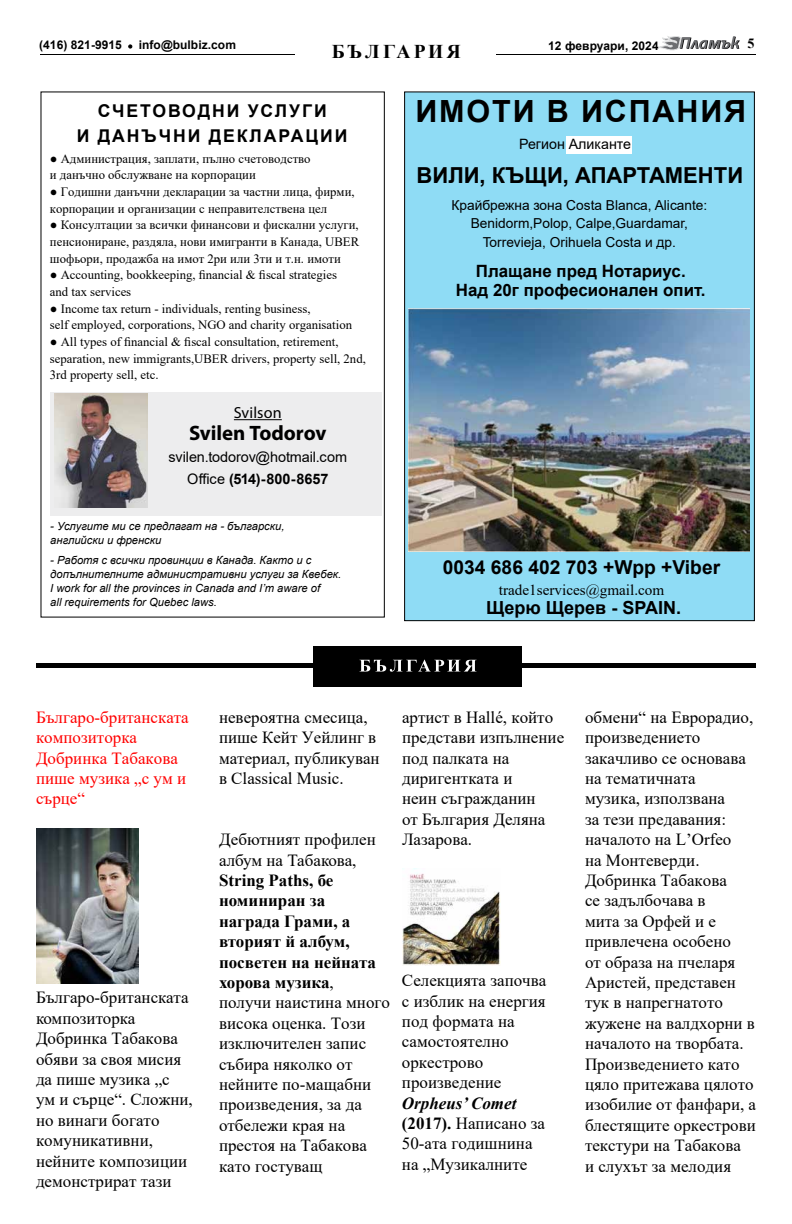
<style>
.page{position:relative;width:792px;height:1224px;background:#fff}
.page>*{position:absolute;margin:0;border:0;box-sizing:border-box;transform-origin:0 0}
.t1{font:700 30.6px "Arial";letter-spacing:.06em;color:#000}
.t2{font:700 22px "Arial";color:#000}
.t3{font:700 20.9px "Myriad Pro";letter-spacing:-.005em;color:#000}
.t4{font:700 19.5px "Times New Roman";letter-spacing:.16em;color:#000}
.t5{font:700 19.2px "Arial";color:#000}
.t6{font:700 18px "Arial";color:#000}
.t7{font:700 17.6px/24.5px "Arial";letter-spacing:.11em;color:#000}
.t8{font:17px/20.4px "Times New Roman";color:#000}
.t9{font:17px/20.4px "Times New Roman";color:#f00}
.t10{font:700 16.9px/18.8px "Arial";color:#000;text-align:center}
.t11{font:16.1px "Myriad Pro";letter-spacing:.01em;color:#000}
.t12{font:15.2px "Times New Roman";color:#000}
.t13{font:14.5px/22.1px "Arial";letter-spacing:-.005em;color:#000;text-align:center}
.t14{font:14.2px "Arial";color:#000}
.t15{font:700 14px "Times New Roman";color:#000}
.t16{font:13.7px/18.8px "Arial";color:#000;text-align:center}
.t17{font:12.7px/16.7px "Times New Roman";color:#000}
.t18{font:700 12px "Arial";letter-spacing:.005em;color:#000}
.t19{font:italic 11.2px/14px "Arial";color:#000}
.s1{font-weight:700}
.s2{font-weight:700;font-style:italic}
</style>
<div class="page">
<svg style="left:658px;top:36px;width:82px;height:15px"></svg>
<hr style="left:40px;top:54px;width:716px;height:1px;background:#000">
<div style="left:296px;top:43px;width:200px;height:24px;background:#fff"></div>
<svg style="left:128px;top:44px;width:4px;height:5px"></svg>
<div style="left:36px;top:663px;width:720px;height:5px;background:#000"></div>
<div style="left:313px;top:646px;width:208px;height:41px;background:#000"></div>
<svg style="left:359px;top:660px;width:118px;height:12px"></svg>
<div style="left:405px;top:92px;width:349px;height:529px;background:#8fdcf5"></div>
<div style="left:566px;top:137px;width:66px;height:17px;background:#fff"></div>
<img style="left:409px;top:309px;width:341px;height:243px">
<div style="left:50px;top:392px;width:332px;height:124px;background:#ededee"></div>
<img style="left:55px;top:393px;width:92px;height:114px">
<hr style="left:234px;top:419px;width:48px;height:1px;background:#000">
<img style="left:36px;top:828px;width:103px;height:155px">
<img style="left:402px;top:873px;width:99px;height:93px">
<p class="t18" style="left:39px;top:37px;width:84px">(416) 821-9915</p>
<p class="t18" style="left:139px;top:37px;width:99px">info@bulbiz.com</p>
<p class="t18" style="left:548px;top:37px;width:112px">12 февруари, 2024</p>
<p class="t15" style="left:748px;top:34px;width:8px">5</p>
<p class="t4" style="left:332px;top:37px;width:131px">БЪЛГАРИЯ</p>
<p class="t7" style="left:77px;top:99px;width:251px;text-indent:21px">СЧЕТОВОДНИ УСЛУГИ и данъчни</p>
<p class="t7" style="left:209px;top:123px;width:15px">декларации</p>
<p class="t17" style="left:50px;top:150px;width:262px">● Администрация, заплати, пълно счетоводство и данъчно обслужване на корпорации</p>
<p class="t17" style="left:50px;top:183px;width:306px">● Годишни данъчни декларации за частни лица, фирми, корпорации и организации с неправителствена цел</p>
<p class="t17" style="left:50px;top:216px;width:311px;text-align:justify">● Консултации за всички финансови и фискални услуги, пенсиониране, раздяла, нови имигранти в Канада, UBER шофьори, продажба на имот 2ри или 3ти и т.н. имоти</p>
<p class="t17" style="left:50px;top:266px;width:289px">● Accounting, bookkeeping, financial &amp; fiscal strategies and tax services</p>
<p class="t17" style="left:50px;top:300px;width:304px">● Income tax return - individuals, renting business,<br>self employed, corporations, NGO and charity organisation</p>
<p class="t17" style="left:50px;top:333px;width:317px">● All types of financial &amp; fiscal consultation, retirement, separation, new immigrants,UBER drivers, property sell, 2nd,<br>3rd property sell, etc.</p>
<p class="t11" style="left:234px;top:403px;width:49px">Svilson</p>
<p class="t3" style="left:189px;top:419px;width:139px">Svilen Todorov</p>
<p class="t13" style="left:169px;top:446px;width:180px">svilen.todorov@hotmail.com<br>Office <span class="s1">(514)-800-8657</span></p>
<p class="t19" style="left:50px;top:520px;width:236px">- Услугите ми се предлагат на - български, английски и френски</p>
<p class="t19" style="left:50px;top:553px;width:292px">- Работя с всички провинции в Канада. Както и с допълнителните административни услуги за Квебек.<br>I work for all the provinces in Canada and I’m aware of<br>all requirements for Quebec laws.</p>
<h1 class="t1" style="left:416px;top:90px;width:332px">ИМОТИ В ИСПАНИЯ</h1>
<p class="t14" style="left:519px;top:135px;width:114px">Регион Аликанте</p>
<p class="t2" style="left:417px;top:160px;width:328px">ВИЛИ, КЪЩИ, АПАРТАМЕНТИ</p>
<p class="t16" style="left:451px;top:195px;width:257px">Крайбрежна зона Costa Blanca, Alicante:<br>Benidorm,Polop, Calpe,Guardamar,<br>Torrevieja, Orihuela Costa и др.</p>
<p class="t10" style="left:456px;top:262px;width:251px">Плащане пред Нотариус.<br>Над 20г професионален опит.</p>
<p class="t5" style="left:443px;top:554px;width:279px">0034 686 402 703 +Wpp +Viber</p>
<p class="t12" style="left:499px;top:579px;width:167px">trade1services@gmail.com</p>
<p class="t6" style="left:486px;top:595px;width:197px">Щерю Щерев - SPAIN.</p>
<p class="t9" style="left:36px;top:706px;width:154px">Българо-британската композиторка<br>Добринка Табакова пише музика „с ум и сърце“</p>
<p class="t8" style="left:36px;top:987px;width:158px">Българо-британската композиторка<br>Добринка Табакова обяви за своя мисия да пише музика „с ум и сърце“. Сложни, но винаги богато комуникативни, нейните композиции демонстрират тази</p>
<p class="t8" style="left:219px;top:706px;width:162px">невероятна смесица, пише Кейт Уейлинг в материал, публикуван в Classical Music.</p>
<p class="t8" style="left:219px;top:829px;width:158px">Дебютният профилен албум на Табакова,</p>
<p class="t8" style="left:219px;top:870px;width:173px"><span class="s1">String Paths, бе номиниран за награда Грами, а вторият й албум, посветен на нейната хорова музика</span>, получи наистина много висока оценка. Този изключителен запис събира няколко от нейните по-мащабни произведения, за да отбележи края на престоя на Табакова като гостуващ</p>
<p class="t8" style="left:402px;top:706px;width:164px">артист в Hallé, който представи изпълнение под палката на диригентката и<br>неин съгражданин<br>от България Деляна<br>Лазарова.</p>
<p class="t8" style="left:402px;top:970px;width:146px">Селекцията започва с изблик на енергия под формата на самостоятелно оркестрово произведение</p>
<p class="t8" style="left:402px;top:1092px;width:145px"><span class="s2">Orpheus’ Comet </span><span class="s1">(2017).</span> Написано за<br>50-ата годишнина на „Музикалните</p>
<p class="t8" style="left:585px;top:706px;width:173px">обмени“ на Еврорадио, произведението закачливо се основава на тематичната<br>музика, използвана<br>за тези предавания: началото на L’Orfeo<br>на Монтеверди.<br>Добринка Табакова<br>се задълбочава в<br>мита за Орфей и е привлечена особено<br>от образа на пчеларя<br>Аристей, представен тук в напрегнатото жужене на валдхорни в началото на творбата.<br>Произведението като цяло притежава цялото изобилие от фанфари, а блестящите оркестрови текстури на Табакова<br>и слухът за мелодия</p>
</div>
